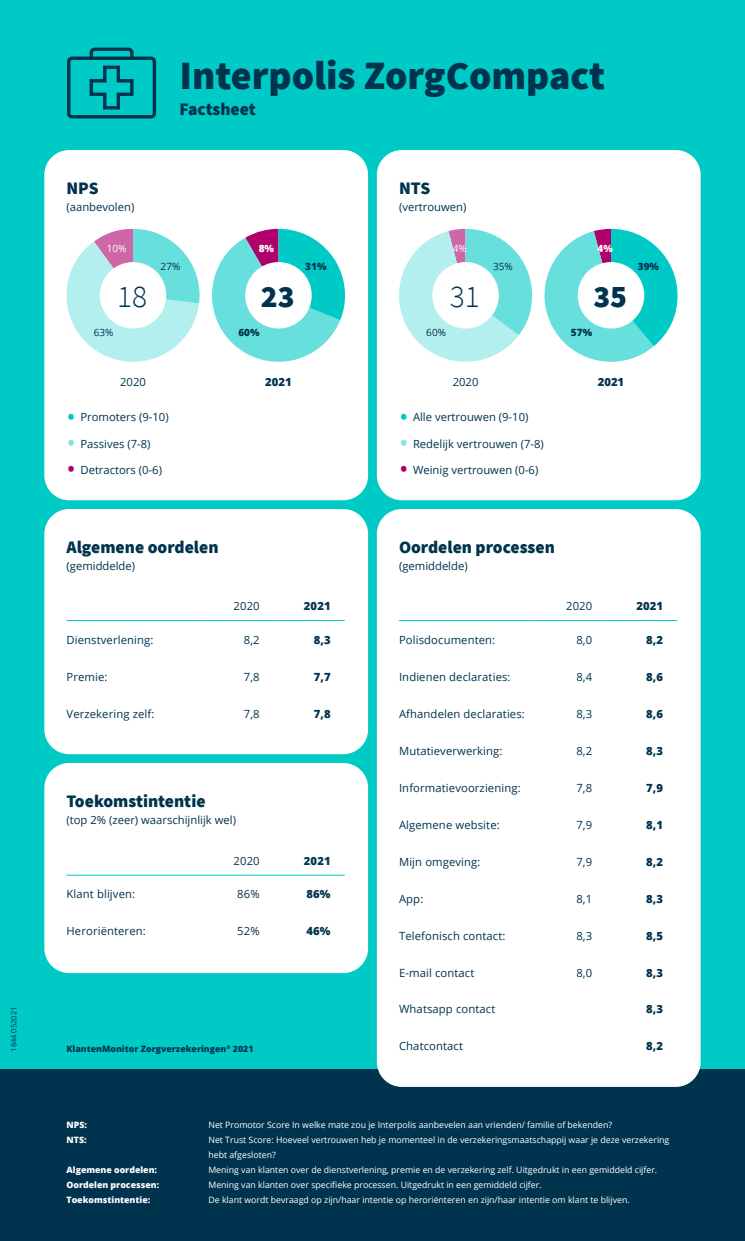
<style>
.page{position:relative;width:745px;height:1241px;background:#fff}
.page>*{position:absolute;margin:0;border:0;box-sizing:border-box;transform-origin:0 0}
.t1{font:900 40px "Source Sans Pro";color:#00334e}
.t2{font:900 31.25px "Source Sans Pro";color:#00334e}
.t3{font:300 31.25px "Source Sans Pro";color:#00334e}
.t4{font:900 17.5px "Source Sans Pro";color:#00334e}
.t5{font:11.25px "Open Sans";letter-spacing:.01em;color:#00334e}
.t6{font:800 11.25px "Open Sans";letter-spacing:.01em;color:#00334e}
.t7{font:800 10px "Open Sans";color:#00334e}
.t8{font:10px "Open Sans";color:#00334e}
.t9{font:10px "Open Sans";color:#fff}
.t10{font:800 10px "Open Sans";color:#fff}
.t11{font:8.75px/15px "Open Sans";color:#fff}
.t12{font:800 8.75px "Open Sans";color:#fff}
.t13{font:800 8.75px "Open Sans";color:#00334e}
.t14{font:7.5px "Open Sans";color:#00334e}
.s1{font-size:25px;color:#00cac6}
.s2{font-size:25px;color:#80e4e2}
.s3{font-size:25px;color:#af006c}
</style>
<div class="page">
<div style="left:0;top:0;width:744px;height:1068px;background:#00cac6"></div>
<div style="left:0;top:1068px;width:744px;height:172px;background:#00334e"></div>
<div style="left:376px;top:150px;width:324px;height:350px;background:#fff;border-radius:25px"></div>
<div style="left:44px;top:150px;width:324px;height:350px;background:#fff;border-radius:25px"></div>
<div style="left:376px;top:509px;width:324px;height:577px;background:#fff;border-radius:25px"></div>
<div style="left:44px;top:509px;width:324px;height:245px;background:#fff;border-radius:25px"></div>
<hr style="left:399px;top:620px;width:136px;height:1px;background:#00cac6">
<hr style="left:535px;top:620px;width:71px;height:1px;background:#00cac6">
<hr style="left:606px;top:620px;width:71px;height:1px;background:#00cac6">
<div style="left:44px;top:762px;width:324px;height:210px;background:#fff;border-radius:25px"></div>
<hr style="left:66px;top:620px;width:137px;height:1px;background:#00cac6">
<hr style="left:203px;top:620px;width:71px;height:1px;background:#00cac6">
<hr style="left:274px;top:620px;width:70px;height:1px;background:#00cac6">
<svg style="left:66px;top:229px;width:279px;height:133px"></svg>
<div style="left:100px;top:262px;width:66px;height:66px;background:#fff;border-radius:50%"></div>
<svg style="left:399px;top:229px;width:278px;height:133px"></svg>
<div style="left:432px;top:262px;width:66px;height:66px;background:#fff;border-radius:50%"></div>
<hr style="left:66px;top:874px;width:137px;height:1px;background:#00cac6">
<hr style="left:203px;top:874px;width:71px;height:1px;background:#00cac6">
<hr style="left:274px;top:874px;width:70px;height:1px;background:#00cac6">
<div style="left:67px;top:47px;width:89px;height:71px;background:#00cac6"></div>
<p class="t14" style="left:9px;top:1051px;width:46px;rotate:-90deg">1844 052021</p>
<h1 class="t1" style="left:179px;top:48px;width:427px">Interpolis ZorgCompact</h1>
<h3 class="t4" style="left:179px;top:97px;width:78px">Factsheet</h3>
<h3 class="t4" style="left:66px;top:176px;width:34px">NPS</h3>
<p class="t5" style="left:66px;top:199px;width:69px">(aanbevolen)</p>
<h3 class="t4" style="left:399px;top:176px;width:33px">NTS</h3>
<p class="t5" style="left:399px;top:199px;width:69px">(vertrouwen)</p>
<p class="t9" style="left:107px;top:241px;width:21px">10%</p>
<p class="t10" style="left:258px;top:240px;width:17px">8%</p>
<p class="t9" style="left:452px;top:241px;width:15px">4%</p>
<p class="t10" style="left:597px;top:240px;width:17px">4%</p>
<p class="t8" style="left:160px;top:259px;width:21px">27%</p>
<p class="t7" style="left:305px;top:258px;width:23px">31%</p>
<p class="t8" style="left:493px;top:259px;width:21px">35%</p>
<p class="t7" style="left:637px;top:258px;width:23px">39%</p>
<h2 class="t3" style="left:117px;top:277px;width:31px">18</h2>
<h2 class="t2" style="left:261px;top:275px;width:35px">23</h2>
<h2 class="t3" style="left:449px;top:277px;width:31px">31</h2>
<h2 class="t2" style="left:593px;top:275px;width:35px">35</h2>
<p class="t8" style="left:94px;top:326px;width:21px">63%</p>
<p class="t7" style="left:238px;top:325px;width:23px">60%</p>
<p class="t8" style="left:426px;top:326px;width:21px">60%</p>
<p class="t7" style="left:570px;top:325px;width:23px">57%</p>
<p class="t5" style="left:120px;top:374px;width:27px">2020</p>
<p class="t6" style="left:265px;top:373px;width:28px">2021</p>
<p class="t5" style="left:452px;top:374px;width:27px">2020</p>
<p class="t6" style="left:597px;top:373px;width:28px">2021</p>
<p class="t5" style="left:66px;top:409px;width:104px"><span class="s1">•</span> Promoters (9-10)</p>
<p class="t5" style="left:66px;top:435px;width:85px"><span class="s2">•</span> Passives (7-8)</p>
<p class="t5" style="left:66px;top:462px;width:97px"><span class="s3">•</span> Detractors (0-6)</p>
<p class="t5" style="left:399px;top:409px;width:131px"><span class="s1">•</span> Alle vertrouwen (9-10)</p>
<p class="t5" style="left:399px;top:435px;width:146px"><span class="s2">•</span> Redelijk vertrouwen (7-8)</p>
<p class="t5" style="left:399px;top:462px;width:141px"><span class="s3">•</span> Weinig vertrouwen (0-6)</p>
<h3 class="t4" style="left:66px;top:534px;width:153px">Algemene oordelen</h3>
<p class="t5" style="left:66px;top:558px;width:70px">(gemiddelde)</p>
<h3 class="t4" style="left:399px;top:534px;width:157px">Oordelen processen</h3>
<p class="t5" style="left:399px;top:558px;width:70px">(gemiddelde)</p>
<p class="t5" style="left:233px;top:598px;width:28px">2020</p>
<p class="t6" style="left:304px;top:597px;width:28px">2021</p>
<p class="t5" style="left:66px;top:631px;width:88px">Dienstverlening:</p>
<p class="t5" style="left:244px;top:631px;width:17px">8,2</p>
<p class="t6" style="left:313px;top:631px;width:18px">8,3</p>
<p class="t5" style="left:66px;top:668px;width:42px">Premie:</p>
<p class="t5" style="left:244px;top:668px;width:17px">7,8</p>
<p class="t6" style="left:313px;top:668px;width:18px">7,7</p>
<p class="t5" style="left:66px;top:705px;width:89px">Verzekering zelf:</p>
<p class="t5" style="left:244px;top:705px;width:17px">7,8</p>
<p class="t6" style="left:313px;top:704px;width:18px">7,8</p>
<h3 class="t4" style="left:66px;top:788px;width:140px">Toekomstintentie</h3>
<p class="t5" style="left:66px;top:812px;width:171px">(top 2% (zeer) waarschijnlijk wel)</p>
<p class="t5" style="left:233px;top:852px;width:28px">2020</p>
<p class="t6" style="left:304px;top:851px;width:28px">2021</p>
<p class="t5" style="left:66px;top:886px;width:70px">Klant blijven:</p>
<p class="t5" style="left:237px;top:886px;width:24px">86%</p>
<p class="t6" style="left:306px;top:885px;width:26px">86%</p>
<p class="t5" style="left:66px;top:923px;width:81px">Heroriënteren:</p>
<p class="t5" style="left:237px;top:923px;width:24px">52%</p>
<p class="t6" style="left:306px;top:922px;width:26px">46%</p>
<p class="t13" style="left:66px;top:1041px;width:188px">KlantenMonitor Zorgverzekeringen<sup>®</sup> 2021</p>
<p class="t5" style="left:565px;top:598px;width:28px">2020</p>
<p class="t6" style="left:636px;top:597px;width:28px">2021</p>
<p class="t5" style="left:399px;top:631px;width:98px">Polisdocumenten:</p>
<p class="t5" style="left:576px;top:631px;width:17px">8,0</p>
<p class="t6" style="left:645px;top:631px;width:18px">8,2</p>
<p class="t5" style="left:399px;top:668px;width:113px">Indienen declaraties:</p>
<p class="t5" style="left:576px;top:668px;width:17px">8,4</p>
<p class="t6" style="left:645px;top:668px;width:18px">8,6</p>
<p class="t5" style="left:399px;top:705px;width:127px">Afhandelen declaraties:</p>
<p class="t5" style="left:576px;top:705px;width:17px">8,3</p>
<p class="t6" style="left:645px;top:704px;width:18px">8,6</p>
<p class="t5" style="left:399px;top:742px;width:105px">Mutatieverwerking:</p>
<p class="t5" style="left:576px;top:742px;width:17px">8,2</p>
<p class="t6" style="left:645px;top:741px;width:18px">8,3</p>
<p class="t5" style="left:399px;top:779px;width:123px">Informatievoorziening:</p>
<p class="t5" style="left:576px;top:779px;width:17px">7,8</p>
<p class="t6" style="left:645px;top:778px;width:18px">7,9</p>
<p class="t5" style="left:399px;top:816px;width:102px">Algemene website:</p>
<p class="t5" style="left:576px;top:816px;width:17px">7,9</p>
<p class="t6" style="left:645px;top:815px;width:18px">8,1</p>
<p class="t5" style="left:399px;top:853px;width:83px">Mijn omgeving:</p>
<p class="t5" style="left:576px;top:853px;width:17px">7,9</p>
<p class="t6" style="left:645px;top:852px;width:18px">8,2</p>
<p class="t5" style="left:399px;top:890px;width:26px">App:</p>
<p class="t5" style="left:576px;top:890px;width:17px">8,1</p>
<p class="t6" style="left:645px;top:889px;width:18px">8,3</p>
<p class="t5" style="left:399px;top:927px;width:108px">Telefonisch contact:</p>
<p class="t5" style="left:576px;top:927px;width:17px">8,3</p>
<p class="t6" style="left:645px;top:926px;width:18px">8,5</p>
<p class="t5" style="left:399px;top:964px;width:77px">E-mail contact</p>
<p class="t5" style="left:576px;top:964px;width:17px">8,0</p>
<p class="t6" style="left:645px;top:963px;width:18px">8,3</p>
<p class="t5" style="left:399px;top:1001px;width:98px">Whatsapp contact</p>
<p class="t6" style="left:645px;top:1000px;width:18px">8,3</p>
<p class="t5" style="left:399px;top:1038px;width:65px">Chatcontact</p>
<p class="t6" style="left:645px;top:1037px;width:18px">8,2</p>
<p class="t12" style="left:66px;top:1118px;width:22px">NPS:</p>
<p class="t11" style="left:208px;top:1117px;width:405px">Net Promotor Score In welke mate zou je Interpolis aanbevelen aan vrienden/ familie of bekenden?</p>
<p class="t12" style="left:66px;top:1133px;width:22px">NTS:</p>
<p class="t11" style="left:208px;top:1132px;width:462px">Net Trust Score: Hoeveel vertrouwen heb je momenteel in de verzekeringsmaatschappij waar je deze verzekering hebt afgesloten?</p>
<p class="t12" style="left:66px;top:1163px;width:92px">Algemene oordelen:</p>
<p class="t11" style="left:208px;top:1162px;width:450px">Mening van klanten over de dienstverlening, premie en de verzekering zelf. Uitgedrukt in een gemiddeld cijfer.</p>
<p class="t12" style="left:66px;top:1178px;width:94px">Oordelen processen:</p>
<p class="t11" style="left:208px;top:1177px;width:334px">Mening van klanten over specifieke processen. Uitgedrukt in een gemiddeld cijfer.</p>
<p class="t12" style="left:66px;top:1193px;width:85px">Toekomstintentie:</p>
<p class="t11" style="left:208px;top:1192px;width:422px">De klant wordt bevraagd op zijn/haar intentie op heroriënteren en zijn/haar intentie om klant te blijven.</p>
</div>
